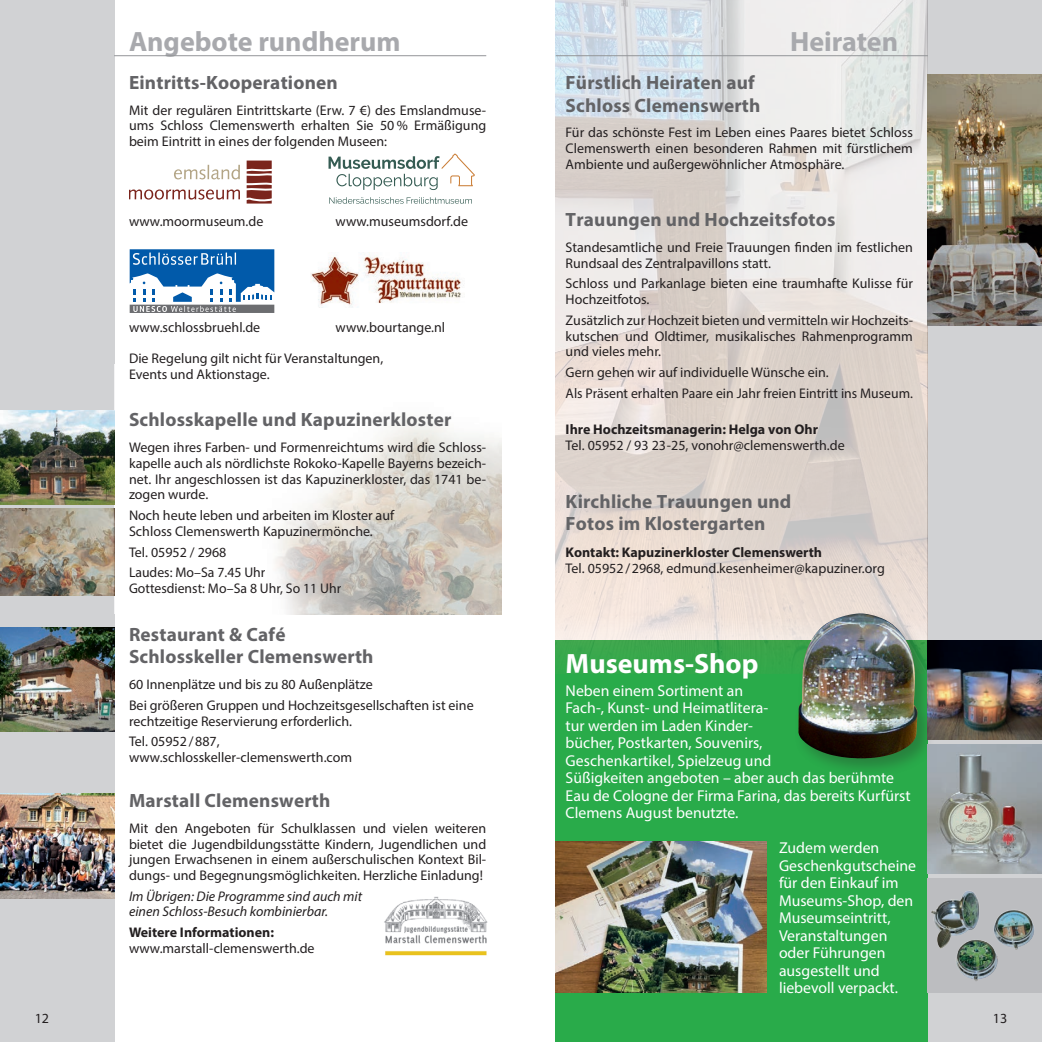
<style>
.page{position:relative;width:1042px;height:1042px;background:#fff}
.page>*{position:absolute;margin:0;border:0;box-sizing:border-box;transform-origin:0 0}
.t1{font:700 28px "Myriad Pro";color:#a8a9ad}
.t2{font:700 28px "Myriad Pro";color:#fff}
.Myriad_Titel_11_pt_bold{font:700 19.25px/22.8px "Myriad Pro";letter-spacing:.01em;color:#636366}
._11_pt_bold_Titel{font:700 19.25px "Myriad Pro";letter-spacing:.01em;color:#636366}
.Myriad_GS_8_pt{font:15.75px/17.5px "Myriad Pro";color:#fff}
.Myriad_GS_8_pt-2{font:14px/15.8px "Myriad Pro";color:#231f20}
.Myriad_GS_8_ita{font:italic 14px/15.8px "Myriad Pro";color:#231f20}
.Myriad_GS_bold_8_pt{font:700 14px "Myriad Pro";color:#231f20}
.Myriad_GS_8_pt-3{font:700 14px "Myriad Pro";color:#231f20}
.s1{font-weight:700}
</style>
<div class="page">
<div style="left:0;top:0;width:114px;height:1042px;background:#d1d2d4"></div>
<div style="left:928px;top:0;width:114px;height:1042px;background:#d1d2d4"></div>
<img style="left:275px;top:419px;width:226px;height:195px">
<svg style="left:329px;top:197px;width:143px;height:7px"></svg>
<svg style="left:328px;top:154px;width:147px;height:36px"></svg>
<img style="left:311px;top:252px;width:150px;height:55px">
<svg style="left:130px;top:249px;width:144px;height:64px"></svg>
<svg style="left:129px;top:189px;width:111px;height:11px"></svg>
<svg style="left:174px;top:165px;width:66px;height:14px"></svg>
<svg style="left:247px;top:161px;width:25px;height:43px"></svg>
<img style="left:0;top:410px;width:114px;height:95px">
<img style="left:0;top:509px;width:114px;height:87px">
<div style="left:556px;top:640px;width:372px;height:402px;background:#29ab4a"></div>
<img style="left:556px;top:0;width:372px;height:673px">
<div style="left:794px;top:609px;width:142px;height:168px;background:#231f20;opacity:.3"></div>
<img style="left:798px;top:613px;width:120px;height:145px">
<img style="left:556px;top:841px;width:210px;height:151px">
<img style="left:928px;top:744px;width:114px;height:129px">
<img style="left:928px;top:640px;width:114px;height:99px">
<div style="left:928px;top:878px;width:114px;height:114px;background:#bcbdc0"></div>
<img style="left:931px;top:891px;width:103px;height:90px">
<img style="left:928px;top:74px;width:114px;height:251px">
<img style="left:384px;top:896px;width:104px;height:60px">
<img style="left:0;top:628px;width:114px;height:104px">
<img style="left:0;top:794px;width:114px;height:104px">
<hr style="left:114px;top:55px;width:372px;height:1px;background:#939598">
<hr style="left:556px;top:55px;width:372px;height:1px;background:#939598">
<p class="t1" style="left:129px;top:23px;width:273px">Angebote rundherum</p>
<p class="t1" style="left:790px;top:23px;width:109px">Heiraten</p>
<p class="Myriad_Titel_11_pt_bold" style="left:129px;top:70px;width:210px">Eintritts-Kooperationen</p>
<p class="Myriad_GS_8_pt-2" style="left:129px;top:102px;width:359px;text-align:justify">Mit der regulären Eintrittskarte (Erw. 7 €) des Emslandmuse&shy;ums Schloss Clemenswerth erhalten Sie 50 % Ermäßigung beim Eintritt in eines der folgenden Museen:</p>
<p class="Myriad_GS_8_pt-2" style="left:129px;top:214px;width:136px">www.moormuseum.de</p>
<p class="Myriad_GS_8_pt-2" style="left:335px;top:214px;width:134px">www.museumsdorf.de</p>
<p class="Myriad_GS_8_pt-2" style="left:129px;top:320px;width:133px">www.schlossbruehl.de</p>
<p class="Myriad_GS_8_pt-2" style="left:335px;top:320px;width:111px">www.bourtange.nl</p>
<p class="Myriad_GS_8_pt-2" style="left:129px;top:350px;width:256px">Die Regelung gilt nicht für Veranstaltungen,<br>Events und Aktionstage.</p>
<p class="Myriad_Titel_11_pt_bold" style="left:129px;top:408px;width:324px">Schlosskapelle und Kapuzinerkloster</p>
<p class="Myriad_GS_8_pt-2" style="left:129px;top:439px;width:359px;text-align:justify">Wegen ihres Farben- und Formenreichtums wird die Schloss&shy;kapelle auch als nördlichste Rokoko-Kapelle Bayerns bezeich&shy;net. Ihr angeschlossen ist das Kapuzinerkloster, das 1741 be&shy;zogen wurde.</p>
<p class="Myriad_GS_8_pt-2" style="left:129px;top:507px;width:267px">Noch heute leben und arbeiten im Kloster auf<br>Schloss Clemenswerth Kapuzinermönche.</p>
<p class="Myriad_GS_8_pt-2" style="left:129px;top:544px;width:99px">Tel. 05952 / 2968</p>
<p class="Myriad_GS_8_pt-2" style="left:129px;top:564px;width:138px">Laudes: Mo–Sa 7.45 Uhr</p>
<p class="Myriad_GS_8_pt-2" style="left:129px;top:580px;width:214px">Gottesdienst: Mo–Sa 8 Uhr, So 11 Uhr</p>
<p class="Myriad_Titel_11_pt_bold" style="left:129px;top:622px;width:246px">Restaurant &amp; Café<br>Schlosskeller Clemenswerth</p>
<p class="Myriad_GS_8_pt-2" style="left:129px;top:676px;width:245px">60 Innenplätze und bis zu 80 Außenplätze</p>
<p class="Myriad_GS_8_pt-2" style="left:129px;top:697px;width:346px">Bei größeren Gruppen und Hochzeitsgesellschaften ist eine rechtzeitige Reservierung erforderlich.</p>
<p class="Myriad_GS_8_pt-2" style="left:129px;top:733px;width:225px">Tel. 05952/887, www.schlosskeller-clemenswerth.com</p>
<p class="_11_pt_bold_Titel" style="left:129px;top:788px;width:203px">Marstall Clemenswerth</p>
<p class="Myriad_GS_8_pt-2" style="left:129px;top:820px;width:359px;text-align:justify">Mit den Angeboten für Schulklassen und vielen weiteren bietet die Jugendbildungsstätte Kindern, Jugendlichen und jungen Erwachsenen in einem außerschulischen Kontext Bil&shy;dungs- und Begegnungsmöglichkeiten. Herzliche Einladung!</p>
<p class="Myriad_GS_8_ita" style="left:129px;top:888px;width:235px">Im Übrigen: Die Programme sind auch mit einen Schloss-Besuch kombinierbar.</p>
<p class="Myriad_GS_8_pt-2" style="left:129px;top:924px;width:187px"><span class="s1">Weitere Informationen: </span>www.marstall-clemenswerth.de</p>
<p class="Myriad_Titel_11_pt_bold" style="left:566px;top:70px;width:196px">Fürstlich Heiraten auf<br>Schloss Clemenswerth</p>
<p class="Myriad_GS_8_pt-2" style="left:566px;top:124px;width:349px;text-align:justify">Für das schönste Fest im Leben eines Paares bietet Schloss Clemenswerth einen besonderen Rahmen mit fürstlichem Ambiente und außergewöhnlicher Atmosphäre.</p>
<p class="Myriad_Titel_11_pt_bold" style="left:566px;top:208px;width:271px">Trauungen und Hochzeitsfotos</p>
<p class="Myriad_GS_8_pt-2" style="left:566px;top:239px;width:349px">Standesamtliche und Freie Trauungen finden im festlichen<br>Rundsaal des Zentralpavillons statt.</p>
<p class="Myriad_GS_8_pt-2" style="left:566px;top:276px;width:349px">Schloss und Parkanlage bieten eine traumhafte Kulisse für<br>Hochzeitfotos.</p>
<p class="Myriad_GS_8_pt-2" style="left:566px;top:312px;width:349px;text-align:justify">Zusätzlich zur Hochzeit bieten und vermitteln wir Hochzeits&shy;kutschen und Oldtimer, musikalisches Rahmenprogramm und vieles mehr.</p>
<p class="Myriad_GS_8_pt-2" style="left:566px;top:364px;width:265px">Gern gehen wir auf individuelle Wünsche ein.</p>
<p class="Myriad_GS_8_pt-2" style="left:566px;top:385px;width:349px">Als Präsent erhalten Paare ein Jahr freien Eintritt ins Museum.</p>
<p class="Myriad_GS_8_pt-3" style="left:566px;top:420px;width:254px">Ihre Hochzeitsmanagerin: Helga von Ohr</p>
<p class="Myriad_GS_8_pt-2" style="left:566px;top:437px;width:281px">Tel. 05952 / 93 23-25, vonohr@clemenswerth.de</p>
<p class="Myriad_Titel_11_pt_bold" style="left:566px;top:489px;width:227px">Kirchliche Trauungen und<br>Fotos im Klostergarten</p>
<p class="Myriad_GS_bold_8_pt" style="left:566px;top:543px;width:258px">Kontakt: Kapuzinerkloster Clemenswerth</p>
<p class="Myriad_GS_8_pt-2" style="left:566px;top:560px;width:321px">Tel. 05952/2968, edmund.kesenheimer@kapuziner.org</p>
<p class="t2" style="left:566px;top:645px;width:194px">Museums-Shop</p>
<p class="Myriad_GS_8_pt" style="left:566px;top:681px;width:346px">Neben einem Sortiment an<br>Fach-, Kunst- und Heimatlitera-<br>tur werden im Laden Kinder-<br>bücher, Postkarten, Souvenirs,<br>Geschenkartikel, Spielzeug und<br>Süßigkeiten angeboten – aber auch das berühmte Eau de Cologne der Firma Farina, das bereits Kurfürst Clemens August benutzte.</p>
<p class="Myriad_GS_8_pt" style="left:779px;top:839px;width:139px">Zudem werden<br>Geschenkgutscheine für den Einkauf im<br>Museums-Shop, den<br>Museumseintritt,<br>Veranstaltungen oder Führungen ausgestellt und liebevoll verpackt.</p>
<p class="Myriad_GS_8_pt-2" style="left:35px;top:1010px;width:16px">12</p>
<p class="Myriad_GS_8_pt-2" style="left:993px;top:1010px;width:16px">13</p>
</div>
